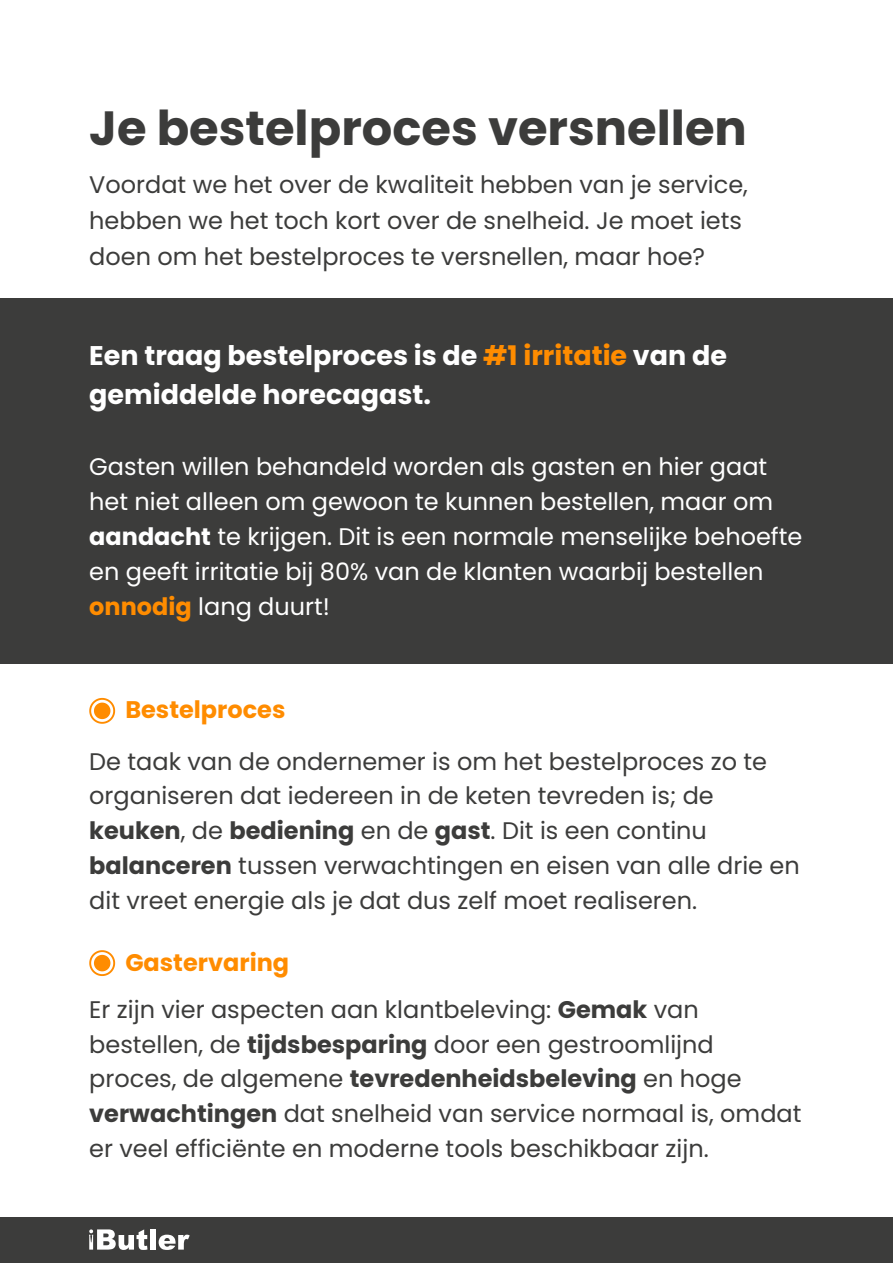
<style>
.page{position:relative;width:893px;height:1264px;background:#fff}
.page>*{position:absolute;margin:0;border:0;box-sizing:border-box;transform-origin:0 0}
.t1{font:700 48px "Poppins";color:#3c3c3b}
.t2{font:700 27px/39.3px "Poppins";color:#fff}
.t3{font:24px/34.8px "Poppins";color:#3c3c3b}
.t4{font:24px/34.8px "Poppins";color:#fff}
.t5{font:700 24px "Poppins";color:#ff8c00}
.s1{color:#ff8c00}
.s2{font-weight:700}
.s3{font-weight:700;color:#ff8c00}
</style>
<div class="page">
<div style="left:0;top:298px;width:892px;height:365px;background:#3c3c3b"></div>
<svg style="left:89px;top:698px;width:26px;height:25px"></svg>
<svg style="left:89px;top:950px;width:26px;height:26px"></svg>
<div style="left:0;top:1216px;width:892px;height:46px;background:#3c3c3b"></div>
<div style="left:150px;top:1229px;width:6px;height:20px;background:#fff"></div>
<svg style="left:159px;top:1234px;width:30px;height:15px"></svg>
<svg style="left:89px;top:1229px;width:58px;height:20px"></svg>
<p class="t1" style="left:89px;top:94px;width:659px">Je bestelproces versnellen</p>
<p class="t3" style="left:89px;top:166px;width:660px;line-height:36px">Voordat we het over de kwaliteit hebben van je service, hebben we het toch kort over de snelheid. Je moet iets doen om het bestelproces te versnellen, maar hoe?</p>
<p class="t2" style="left:89px;top:336px;width:639px">Een traag bestelproces is de <span class="s1">#1 irritatie</span> van de gemiddelde horecagast.</p>
<p class="t4" style="left:89px;top:449px;width:714px">Gasten willen behandeld worden als gasten en hier gaat het niet alleen om gewoon te kunnen bestellen, maar om <span class="s2">aandacht</span> te krijgen. Dit is een normale menselijke behoefte en geeft irritatie bij 80% van de klanten waarbij bestellen <span class="s3">onnodig</span> lang duurt!</p>
<p class="t5" style="left:125px;top:693px;width:161px">Bestelproces</p>
<p class="t3" style="left:89px;top:743px;width:712px">De taak van de ondernemer is om het bestelproces zo te organiseren dat iedereen in de keten tevreden is; de <span class="s2">keuken</span>, de <span class="s2">bediening</span> en de <span class="s2">gast</span>. Dit is een continu <span class="s2">balanceren</span> tussen verwachtingen en eisen van alle drie en dit vreet energie als je dat dus zelf moet realiseren.</p>
<p class="t5" style="left:125px;top:945px;width:165px">Gastervaring</p>
<p class="t3" style="left:89px;top:991px;width:713px">Er zijn vier aspecten aan klantbeleving: <span class="s2">Gemak</span> van bestellen, de <span class="s2">tijdsbesparing</span> door een gestroomlijnd proces, de algemene <span class="s2">tevredenheidsbeleving</span> en hoge <span class="s2">verwachtingen</span> dat snelheid van service normaal is, omdat er veel efficiënte en moderne tools beschikbaar zijn.</p>
</div>
